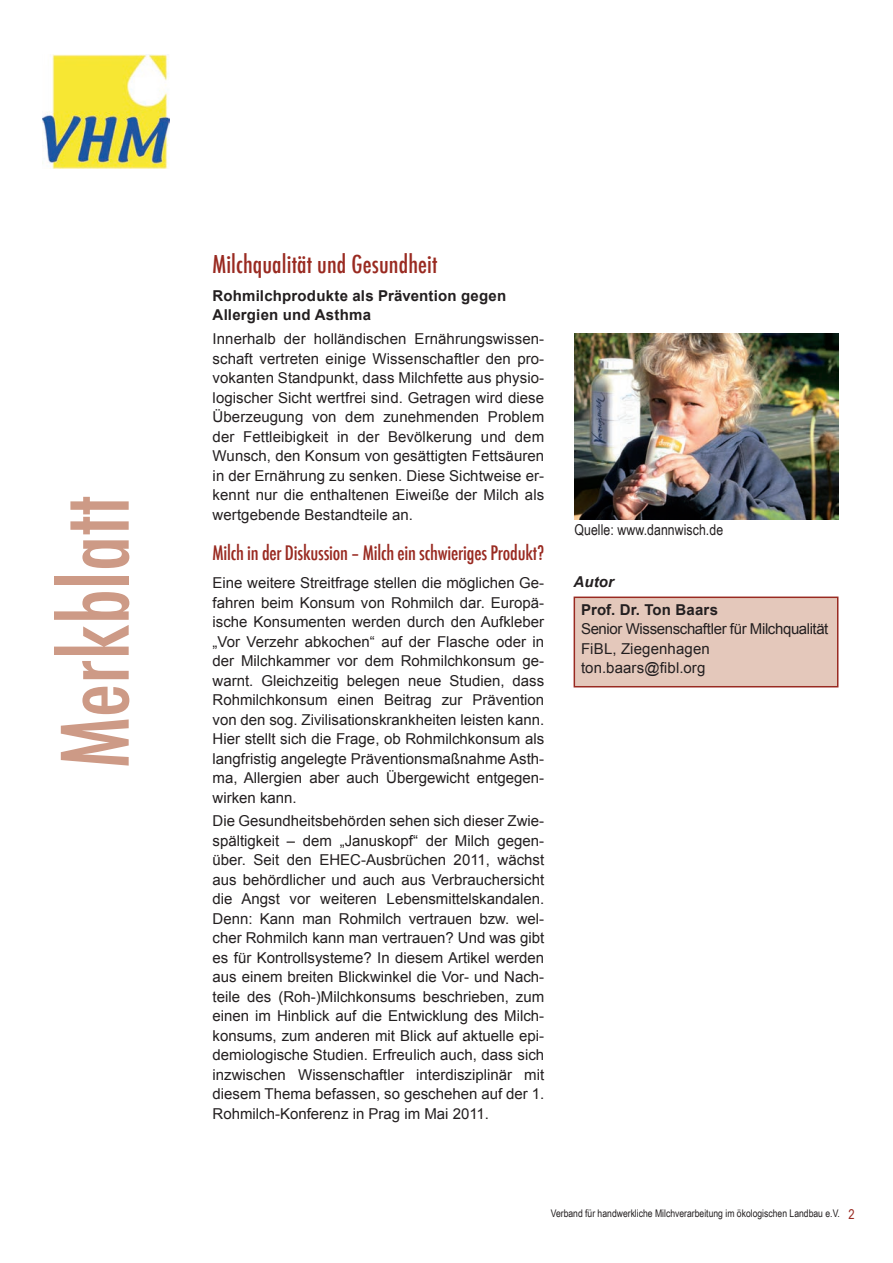
<style>
.page{position:relative;width:893px;height:1263px;background:#fff}
.page>*{position:absolute;margin:0;border:0;box-sizing:border-box;transform-origin:0 0}
.t1{font:500 condensed 90px "Futura";color:#cd9a86}
.t2{font:500 condensed 24px "Futura";letter-spacing:.005em;color:#992a21}
.t3{font:500 condensed 19.5px "Futura";letter-spacing:-.01em;color:#992a21}
.t4{font:15px/19.5px "Arial";color:#231f20;text-align:justify}
.t5{font:15px/19.5px "Arial";letter-spacing:-.02em;color:#231f20}
.t6{font:700 15px/19.5px "Arial";letter-spacing:.015em;color:#231f20}
.t7{font:15px "Arial Narrow";letter-spacing:.005em;color:#231f20}
.t8{font:italic 700 15px "Arial";letter-spacing:.005em;color:#231f20}
.t9{font:10.5px "Arial Narrow";color:#231f20}
.s1{font-size:13.5px;color:#992a21}
</style>
<div class="page">
<img style="left:42px;top:54px;width:128px;height:115px">
<img style="left:574px;top:333px;width:265px;height:187px">
<div style="left:574px;top:597px;width:264px;height:90px;background:#e4c8bb"></div>
<div style="left:574px;top:596px;width:264px;height:91px;border:2px solid #992a21"></div>
<h1 class="t1" style="left:38px;top:768px;width:274px;rotate:-90deg">Merkblatt</h1>
<h2 class="t2" style="left:213px;top:249px;width:226px">Milchqualität und Gesundheit</h2>
<p class="t6" style="left:213px;top:286px;width:295px">Rohmilchprodukte als Prävention gegen<br>Allergien und Asthma</p>
<p class="t4" style="left:213px;top:329px;width:333px">Innerhalb der holländischen Ernährungswissen&shy;schaft vertreten einige Wissenschaftler den pro&shy;vokanten Standpunkt, dass Milchfette aus physio&shy;logischer Sicht wertfrei sind. Getragen wird diese Überzeugung von dem zunehmenden Problem der Fettleibigkeit in der Bevölkerung und dem Wunsch, den Konsum von gesättigten Fettsäuren in der Ernährung zu senken. Diese Sichtweise er&shy;kennt nur die enthaltenen Eiweiße der Milch als wertgebende Bestandteile an.</p>
<h3 class="t3" style="left:213px;top:540px;width:333px">Milch in der Diskussion – Milch ein schwieriges Produkt?</h3>
<p class="t4" style="left:213px;top:573px;width:333px">Eine weitere Streitfrage stellen die möglichen Ge&shy;fahren beim Konsum von Rohmilch dar. Europä&shy;ische Konsumenten werden durch den Aufkleber „Vor Verzehr abkochen“ auf der Flasche oder in der Milchkammer vor dem Rohmilchkonsum ge&shy;warnt. Gleichzeitig belegen neue Studien, dass Rohmilchkonsum einen Beitrag zur Prävention von den sog. Zivilisationskrankheiten leisten kann.<br>Hier stellt sich die Frage, ob Rohmilchkonsum als langfristig angelegte Präventionsmaßnahme Asth&shy;ma, Allergien aber auch Übergewicht entgegen&shy;wirken kann.</p>
<p class="t4" style="left:213px;top:811px;width:333px">Die Gesundheitsbehörden sehen sich dieser Zwie&shy;spältigkeit – dem „Januskopf“ der Milch gegen&shy;über. Seit den EHEC-Ausbrüchen 2011, wächst aus behördlicher und auch aus Verbrauchersicht die Angst vor weiteren Lebensmittelskandalen.<br>Denn: Kann man Rohmilch vertrauen bzw. wel&shy;cher Rohmilch kann man vertrauen? Und was gibt es für Kontrollsysteme? In diesem Artikel werden aus einem breiten Blickwinkel die Vor- und Nach&shy;teile des (Roh-)Milchkonsums beschrieben, zum einen im Hinblick auf die Entwicklung des Milch&shy;konsums, zum anderen mit Blick auf aktuelle epi&shy;demiologische Studien. Erfreulich auch, dass sich inzwischen Wissenschaftler interdisziplinär mit diesem Thema befassen, so geschehen auf der 1.<br>Rohmilch-Konferenz in Prag im Mai 2011.</p>
<p class="t7" style="left:574px;top:522px;width:150px">Quelle: www.dannwisch.de</p>
<p class="t8" style="left:574px;top:572px;width:42px">Autor</p>
<p class="t6" style="left:581px;top:600px;width:138px">Prof. Dr. Ton Baars</p>
<p class="t5" style="left:581px;top:620px;width:249px">Senior Wissenschaftler für Milchqualität<br>FiBL, Ziegenhagen ton.baars@fibl.org</p>
<p class="t9" style="left:551px;top:1207px;width:305px">Verband für handwerkliche Milchverarbeitung im ökologischen Landbau e.V. <span class="s1">2</span></p>
</div>
